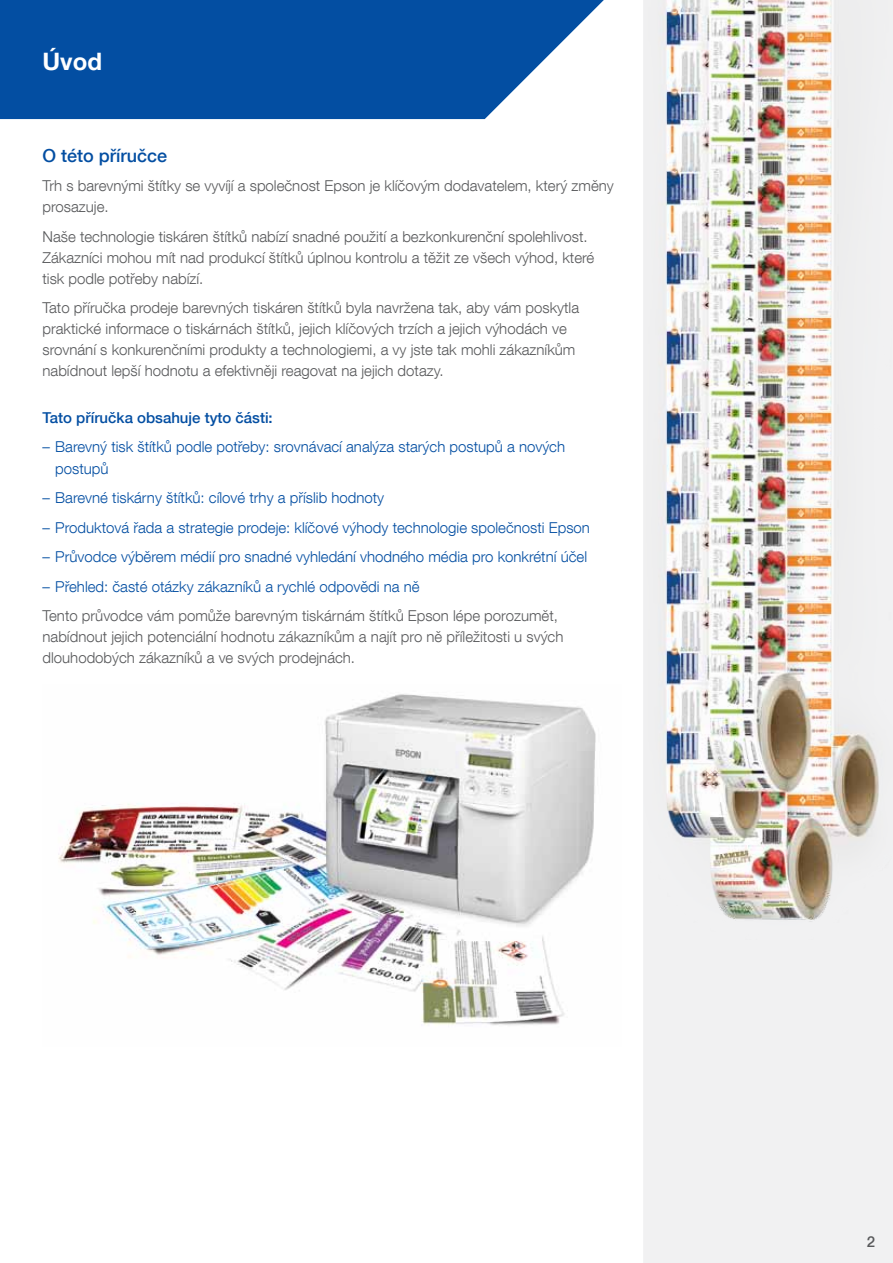
<style>
.page{position:relative;width:893px;height:1263px;background:#fff}
.page>*{position:absolute;margin:0;border:0;box-sizing:border-box;transform-origin:0 0}
.t1{font:700 24px "Helvetica Neue LT Com";color:#fff}
.t2{font:500 18px "Helvetica Neue LT Com";color:#034ea2}
.t3{font:300 15px/21px "Helvetica Neue LT Com";color:#58595b}
.t4{font:300 15px/21px "Helvetica Neue LT Com";color:#034ea2}
.t5{font:500 15px "Helvetica Neue LT Com";color:#034ea2}
.t6{font:500 15px "Helvetica Neue LT Com";color:#58595b}
</style>
<div class="page">
<svg style="left:0;top:0;width:604px;height:119px;background:#1b5fab"></svg>
<div style="left:643px;top:974px;width:250px;height:289px;background:#f1f1f2"></div>
<img style="left:643px;top:0;width:250px;height:974px">
<img style="left:58px;top:694px;width:538px;height:331px">
<h1 class="t1" style="left:43px;top:47px;width:61px">Úvod</h1>
<p class="t2" style="left:43px;top:145px;width:126px">O této příručce</p>
<p class="t3" style="left:43px;top:175px;width:573px">Trh s barevnými štítky se vyvíjí a společnost Epson je klíčovým dodavatelem, který změny prosazuje.</p>
<p class="t3" style="left:43px;top:226px;width:553px">Naše technologie tiskáren štítků nabízí snadné použití a bezkonkurenční spolehlivost.<br>Zákazníci mohou mít nad produkcí štítků úplnou kontrolu a těžit ze všech výhod, které tisk podle potřeby nabízí.</p>
<p class="t3" style="left:43px;top:297px;width:538px">Tato příručka prodeje barevných tiskáren štítků byla navržena tak, aby vám poskytla praktické informace o tiskárnách štítků, jejich klíčových trzích a jejich výhodách ve srovnání s konkurenčními produkty a technologiemi, a vy jste tak mohli zákazníkům nabídnout lepší hodnotu a efektivněji reagovat na jejich dotazy.</p>
<p class="t5" style="left:43px;top:409px;width:232px">Tato příručka obsahuje tyto části:</p>
<p class="t4" style="left:55px;top:436px;width:511px;text-indent:-13px">– Barevný tisk štítků podle potřeby: srovnávací analýza starých postupů a nových postupů</p>
<p class="t4" style="left:43px;top:487px;width:343px">– Barevné tiskárny štítků: cílové trhy a příslib hodnoty</p>
<p class="t4" style="left:43px;top:516px;width:549px">– Produktová řada a strategie prodeje: klíčové výhody technologie společnosti Epson</p>
<p class="t4" style="left:43px;top:546px;width:546px">– Průvodce výběrem médií pro snadné vyhledání vhodného média pro konkrétní účel</p>
<p class="t4" style="left:43px;top:575px;width:379px">– Přehled: časté otázky zákazníků a rychlé odpovědi na ně</p>
<p class="t3" style="left:43px;top:605px;width:522px">Tento průvodce vám pomůže barevným tiskárnám štítků Epson lépe porozumět, nabídnout jejich potenciální hodnotu zákazníkům a najít pro ně příležitosti u svých dlouhodobých zákazníků a ve svých prodejnách.</p>
<p class="t6" style="left:867px;top:1233px;width:10px">2</p>
</div>
